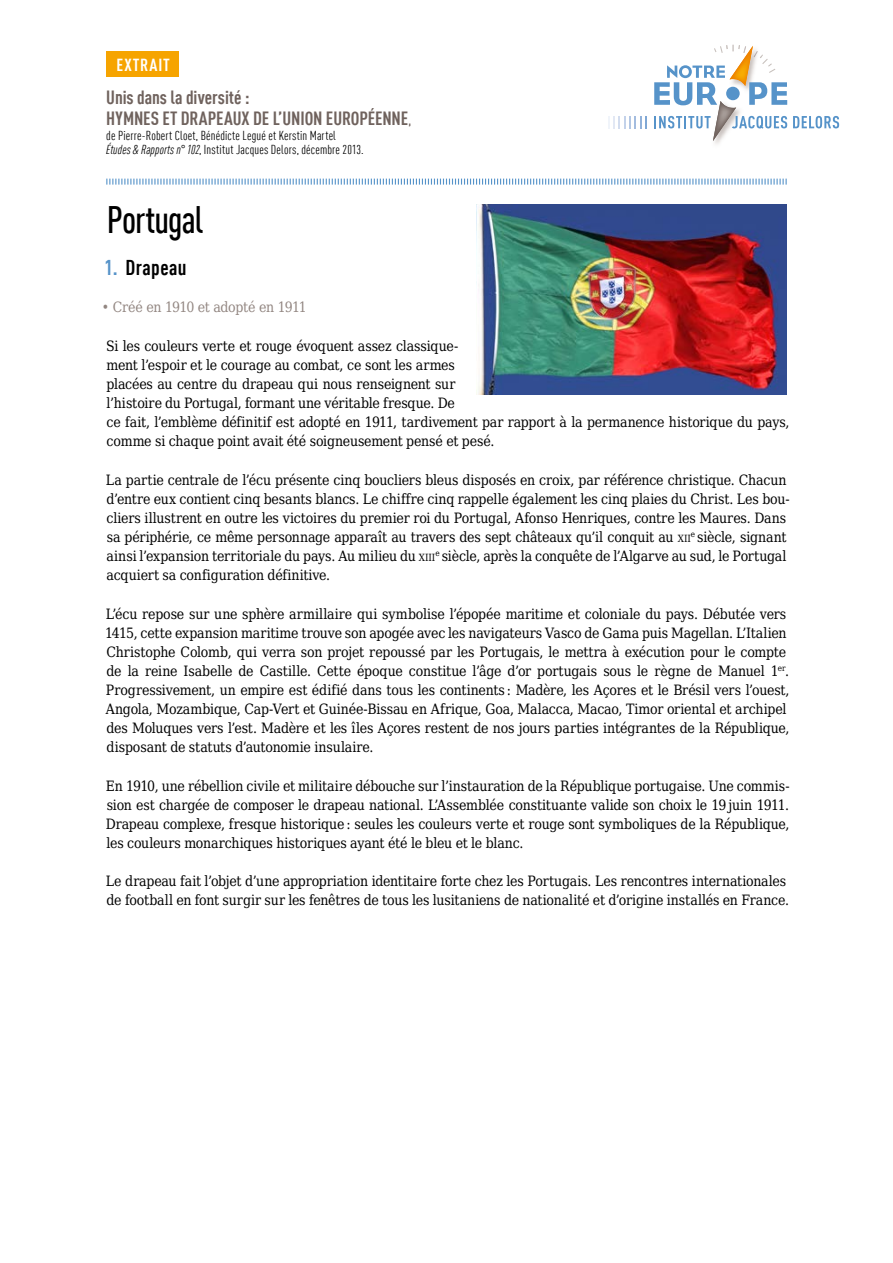
<style>
.page{position:relative;width:893px;height:1263px;background:#fff}
.page>*{position:absolute;margin:0;border:0;box-sizing:border-box;transform-origin:0 0}
.FR_ETUD_Titre_1{font:500 condensed 37.5px "DIN Offc Pro";letter-spacing:-.025em;color:#000}
.t1{font:700 condensed 21px "DIN Offc Pro";letter-spacing:.02em;color:#000}
.t2{font:700 condensed 18.75px/21.8px "DIN Offc Pro";letter-spacing:-.005em;color:#6f625d}
.t3{font:700 condensed 17.1px "DIN Offc Pro";letter-spacing:.055em;color:#fff}
.FR_ETUD_Texte_couran{font:14.25px/19.2px "DejaVu Serif Condensed";letter-spacing:-.01em;color:#000}
.FR_Descriptif_Hymne{font:14.25px "DejaVu Serif Condensed";letter-spacing:-.025em;color:#928681}
.t4{font:condensed 12.75px/14.2px "DIN Offc Pro";letter-spacing:.015em;color:#000}
.s1{font-weight:400}
.s2{font-style:italic}
.s3{color:#5693c9}
.s4{font-size:10.05px}
</style>
<div class="page">
<svg style="left:106px;top:178px;width:681px;height:7px"></svg>
<div style="left:106px;top:52px;width:73px;height:25px;background:#f6a400"></div>
<img style="left:714px;top:141px;width:7px;height:3px">
<svg style="left:608px;top:116px;width:39px;height:12px"></svg>
<svg style="left:654px;top:45px;width:133px;height:96px"></svg>
<svg style="left:793px;top:116px;width:46px;height:12px"></svg>
<img style="left:478px;top:204px;width:309px;height:190px">
<p class="t3" style="left:117px;top:52px;width:55px">EXTRAIT</p>
<p class="t2" style="left:106px;top:84px;width:307px">Unis dans la diversité :<br>HYMNES ET DRAPEAUX DE L’UNION EUROPÉENNE<span class="s1">,</span></p>
<p class="t4" style="left:106px;top:127px;width:259px">de Pierre-Robert Cloet, Bénédicte Legué et Kerstin Martel<br><span class="s2">Études &amp; Rapports n° 102</span>, Institut Jacques Delors, décembre 2013.</p>
<p class="FR_ETUD_Titre_1" style="left:107px;top:192px;width:98px">Portugal</p>
<p class="t1" style="left:105px;top:252px;width:83px"><span class="s3">1.</span> Drapeau</p>
<p class="FR_Descriptif_Hymne" style="left:102px;top:295px;width:206px">• Créé en 1910 et adopté en 1911</p>
<p class="FR_ETUD_Texte_couran" style="left:106px;top:335px;width:685px">Si les couleurs verte et rouge évoquent assez classique-<br>ment l’espoir et le courage au combat, ce sont les armes<br>placées au centre du drapeau qui nous renseignent sur<br>l’histoire du Portugal, formant une véritable fresque. De<br>ce fait, l’emblème définitif est adopté en 1911, tardivement par rapport à la permanence historique du pays, comme si chaque point avait été soigneusement pensé et pesé.</p>
<p class="FR_ETUD_Texte_couran" style="left:106px;top:469px;width:685px">La partie centrale de l’écu présente cinq boucliers bleus disposés en croix, par référence christique. Chacun d’entre eux contient cinq besants blancs. Le chiffre cinq rappelle également les cinq plaies du Christ. Les bou&shy;cliers illustrent en outre les victoires du premier roi du Portugal, Afonso Henriques, contre les Maures. Dans sa périphérie, ce même personnage apparaît au travers des sept châteaux qu’il conquit au <span class="s4">xii</span><sup>e</sup> siècle, signant ainsi l’expansion territoriale du pays. Au milieu du <span class="s4">xiii</span><sup>e</sup> siècle, après la conquête de l’Algarve au sud, le Portugal acquiert sa configuration définitive.</p>
<p class="FR_ETUD_Texte_couran" style="left:105px;top:602px;width:686px">L’écu repose sur une sphère armillaire qui symbolise l’épopée maritime et coloniale du pays. Débutée vers 1415, cette expansion maritime trouve son apogée avec les navigateurs Vasco de Gama puis Magellan. L’Italien Christophe Colomb, qui verra son projet repoussé par les Portugais, le mettra à exécution pour le compte de la reine Isabelle de Castille. Cette époque constitue l’âge d’or portugais sous le règne de Manuel 1<sup>er</sup>.<br>Progressivement, un empire est édifié dans tous les continents : Madère, les Açores et le Brésil vers l’ouest, Angola, Mozambique, Cap-Vert et Guinée-Bissau en Afrique, Goa, Malacca, Macao, Timor oriental et archipel des Moluques vers l’est. Madère et les îles Açores restent de nos jours parties intégrantes de la République, disposant de statuts d’autonomie insulaire.</p>
<p class="FR_ETUD_Texte_couran" style="left:106px;top:775px;width:685px;text-align:justify">En 1910, une rébellion civile et militaire débouche sur l’instauration de la République portugaise. Une commis&shy;sion est chargée de composer le drapeau national. L’Assemblée constituante valide son choix le 19 juin 1911.<br>Drapeau complexe, fresque historique : seules les couleurs verte et rouge sont symboliques de la République, les couleurs monarchiques historiques ayant été le bleu et le blanc.</p>
<p class="FR_ETUD_Texte_couran" style="left:106px;top:870px;width:685px">Le drapeau fait l’objet d’une appropriation identitaire forte chez les Portugais. Les rencontres internationales de football en font surgir sur les fenêtres de tous les lusitaniens de nationalité et d’origine installés en France.</p>
</div>
